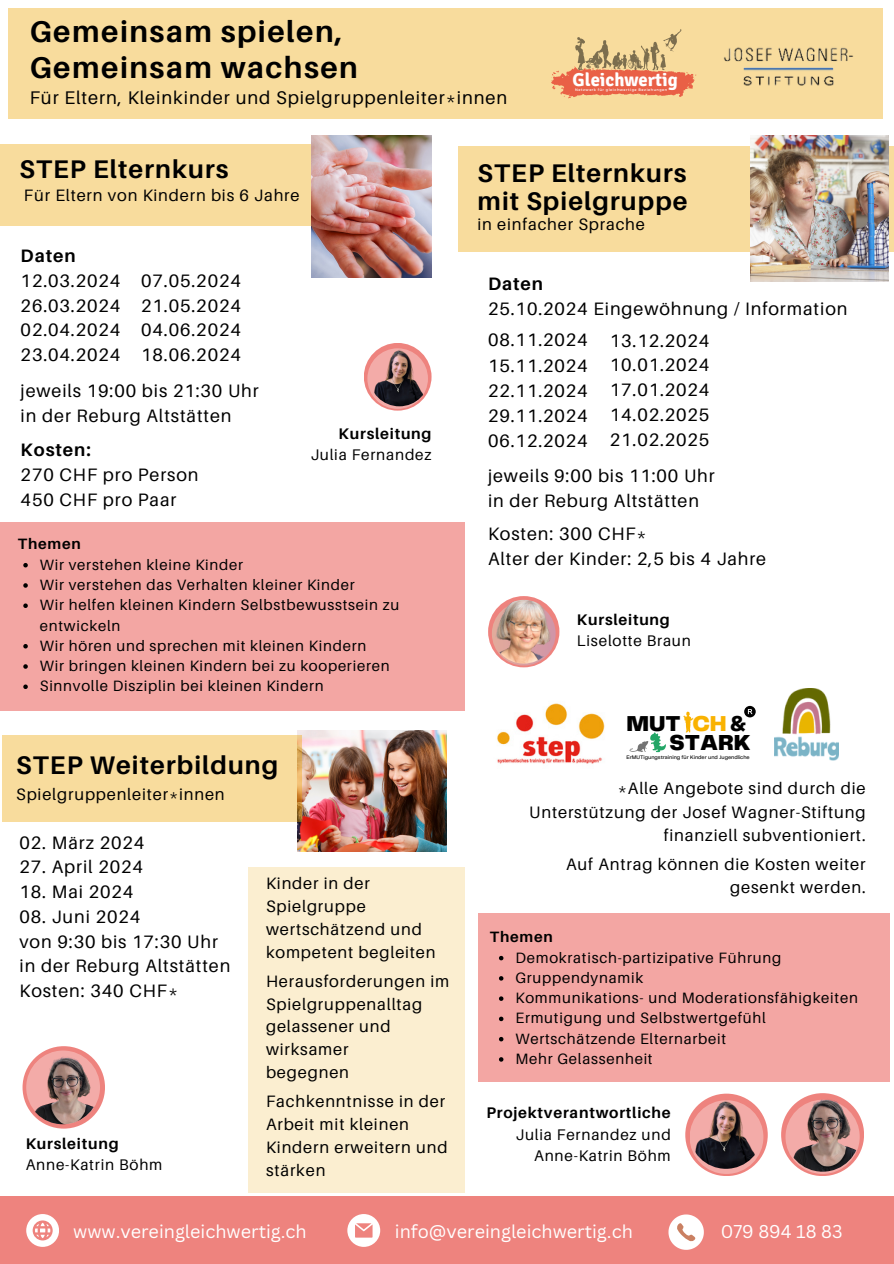
<style>
.page{position:relative;width:894px;height:1264px;background:#fff}
.page>*{position:absolute;margin:0;border:0;box-sizing:border-box;transform-origin:0 0}
.t1{font:700 30px "Aileron";letter-spacing:.05em;color:#000}
.t2{font:700 25.5px "Aileron";letter-spacing:.045em;color:#000}
.t3{font:900 22.5px "Telegraf";color:#000}
.t4{font:900 22.35px "Telegraf";color:#000}
.t5{font:700 18.6px "Signika";color:#fff}
.t6{font:18.3px "Aileron";letter-spacing:.05em;color:#000}
.t7{font:18px "Aileron";letter-spacing:.05em;color:#000}
.t8{font:18px "Canva Sans";color:#fff}
.t9{font:700 18px "Aileron";letter-spacing:.05em;color:#000}
.t10{font:16.65px/23.1px "Aileron";letter-spacing:.05em;color:#000;text-align:right}
.t11{font:16.5px/22.8px "Aileron";letter-spacing:.05em;color:#000}
.t12{font:15.3px "Aileron";letter-spacing:.05em;color:#000}
.t13{font:700 15.3px "Aileron";letter-spacing:.05em;color:#000}
.t14{font:15px/20.2px "Aileron";letter-spacing:.05em;color:#000}
.t15{font:700 15px "Aileron";letter-spacing:.05em;color:#000}
.t16{font:500 5.4px "Telegraf";color:#000}
.t17{font:3.6px "Montserrat";letter-spacing:.14em;color:#fff}
.s1{color:#f9b201}
</style>
<div class="page">
<div style="left:249px;top:866px;width:215px;height:326px;background:#fbeed0"></div>
<div style="left:0;top:523px;width:464px;height:188px;background:#f3a6a3"></div>
<div style="left:8px;top:9px;width:874px;height:110px;background:#f8dc9d"></div>
<svg style="left:551px;top:29px;width:145px;height:69px"></svg>
<img style="left:497px;top:703px;width:108px;height:61px">
<svg style="left:683px;top:711px;width:10px;height:21px"></svg>
<svg style="left:629px;top:732px;width:37px;height:20px"></svg>
<svg style="left:744px;top:706px;width:11px;height:11px"></svg>
<img style="left:774px;top:688px;width:64px;height:72px">
<svg style="left:23px;top:563px;width:5px;height:4px"></svg>
<svg style="left:23px;top:583px;width:5px;height:4px"></svg>
<svg style="left:23px;top:603px;width:5px;height:5px"></svg>
<svg style="left:23px;top:644px;width:5px;height:4px"></svg>
<svg style="left:23px;top:664px;width:5px;height:4px"></svg>
<svg style="left:23px;top:684px;width:5px;height:5px"></svg>
<div style="left:364px;top:343px;width:67px;height:67px;background:#ee837e;border-radius:50%"></div>
<svg style="left:367px;top:348px;width:61px;height:61px"></svg>
<img style="left:369px;top:346px;width:60px;height:60px;border-radius:50%">
<img style="left:297px;top:730px;width:149px;height:121px">
<div style="left:2px;top:735px;width:299px;height:86px;background:#f8dc9d"></div>
<div style="left:477px;top:913px;width:412px;height:168px;background:#f3a6a3"></div>
<svg style="left:499px;top:955px;width:4px;height:5px"></svg>
<svg style="left:499px;top:976px;width:4px;height:4px"></svg>
<svg style="left:499px;top:996px;width:4px;height:4px"></svg>
<svg style="left:499px;top:1016px;width:4px;height:5px"></svg>
<svg style="left:499px;top:1036px;width:4px;height:5px"></svg>
<svg style="left:499px;top:1057px;width:4px;height:4px"></svg>
<img style="left:723px;top:47px;width:131px;height:39px">
<div style="left:0;top:1195px;width:893px;height:68px;background:#ee837e"></div>
<svg style="left:668px;top:1214px;width:35px;height:35px"></svg>
<svg style="left:347px;top:1214px;width:33px;height:32px"></svg>
<svg style="left:26px;top:1214px;width:33px;height:32px"></svg>
<svg style="left:23px;top:1046px;width:82px;height:82px"></svg>
<img style="left:26px;top:1050px;width:73px;height:74px;border-radius:50%">
<div style="left:0;top:144px;width:339px;height:82px;background:#f8dc9d"></div>
<svg style="left:488px;top:596px;width:71px;height:71px"></svg>
<svg style="left:491px;top:601px;width:64px;height:64px"></svg>
<img style="left:491px;top:600px;width:64px;height:63px;border-radius:50%">
<div style="left:458px;top:146px;width:435px;height:106px;background:#f8dc9d"></div>
<img style="left:311px;top:136px;width:120px;height:142px">
<img style="left:750px;top:136px;width:137px;height:145px">
<svg style="left:685px;top:1093px;width:82px;height:83px"></svg>
<svg style="left:689px;top:1100px;width:74px;height:73px"></svg>
<img style="left:689px;top:1095px;width:73px;height:73px;border-radius:50%">
<svg style="left:780px;top:1093px;width:83px;height:83px"></svg>
<svg style="left:785px;top:1099px;width:74px;height:74px"></svg>
<img style="left:785px;top:1097px;width:74px;height:74px;border-radius:50%">
<p class="t1" style="left:30px;top:13px;width:314px">Gemeinsam spielen,</p>
<p class="t1" style="left:30px;top:49px;width:329px">Gemeinsam wachsen</p>
<p class="t6" style="left:30px;top:86px;width:479px">Für Eltern, Kleinkinder und Spielgruppenleiter*innen</p>
<p class="t5" style="left:572px;top:68px;width:107px">Gleichwertig</p>
<p class="t17" style="left:575px;top:87px;width:94px">Netzwerk für gleichwertige Beziehungen</p>
<p class="t2" style="left:19px;top:153px;width:210px">STEP Elternkurs</p>
<p class="t11" style="left:24px;top:184px;width:277px">Für Eltern von Kindern bis 6 Jahre</p>
<p class="t9" style="left:21px;top:245px;width:56px">Daten</p>
<p class="t7" style="left:21px;top:269px;width:101px">12.03.2024</p>
<p class="t7" style="left:21px;top:294px;width:101px">26.03.2024</p>
<p class="t7" style="left:21px;top:319px;width:101px">02.04.2024</p>
<p class="t7" style="left:21px;top:344px;width:101px">23.04.2024</p>
<p class="t7" style="left:21px;top:379px;width:239px">jeweils 19:00 bis 21:30 Uhr</p>
<p class="t7" style="left:21px;top:404px;width:212px">in der Reburg Altstätten</p>
<p class="t9" style="left:21px;top:438px;width:72px">Kosten:</p>
<p class="t7" style="left:21px;top:463px;width:179px">270 CHF pro Person</p>
<p class="t7" style="left:21px;top:488px;width:157px">450 CHF pro Paar</p>
<p class="t7" style="left:141px;top:269px;width:101px">07.05.2024</p>
<p class="t7" style="left:141px;top:294px;width:101px">21.05.2024</p>
<p class="t7" style="left:141px;top:319px;width:101px">04.06.2024</p>
<p class="t7" style="left:141px;top:344px;width:101px">18.06.2024</p>
<p class="t13" style="left:338px;top:424px;width:94px">Kursleitung</p>
<p class="t12" style="left:310px;top:445px;width:122px">Julia Fernandez</p>
<p class="t15" style="left:18px;top:535px;width:64px">Themen</p>
<p class="t14" style="left:40px;top:554px;width:205px">Wir verstehen kleine Kinder</p>
<p class="t14" style="left:40px;top:574px;width:316px">Wir verstehen das Verhalten kleiner Kinder</p>
<p class="t14" style="left:40px;top:594px;width:361px">Wir helfen kleinen Kindern Selbstbewusstsein zu entwickeln</p>
<p class="t14" style="left:40px;top:635px;width:328px">Wir hören und sprechen mit kleinen Kindern</p>
<p class="t14" style="left:40px;top:655px;width:351px">Wir bringen kleinen Kindern bei zu kooperieren</p>
<p class="t14" style="left:40px;top:675px;width:285px">Sinnvolle Disziplin bei kleinen Kindern</p>
<p class="t2" style="left:16px;top:749px;width:263px">STEP Weiterbildung</p>
<p class="t11" style="left:16px;top:782px;width:210px">Spielgruppenleiter*innen</p>
<p class="t7" style="left:19px;top:831px;width:126px">02. März 2024</p>
<p class="t7" style="left:19px;top:856px;width:125px">27. April 2024</p>
<p class="t7" style="left:19px;top:880px;width:115px">18. Mai 2024</p>
<p class="t7" style="left:19px;top:905px;width:122px">08. Juni 2024</p>
<p class="t7" style="left:19px;top:930px;width:200px">von 9:30 bis 17:30 Uhr</p>
<p class="t7" style="left:19px;top:955px;width:212px">in der Reburg Altstätten</p>
<p class="t7" style="left:19px;top:979px;width:160px">Kosten: 340 CHF*</p>
<p class="t11" style="left:266px;top:871px;width:105px">Kinder in der<br>Spielgruppe</p>
<p class="t11" style="left:266px;top:917px;width:171px">wertschätzend und kompetent begleiten</p>
<p class="t11" style="left:266px;top:969px;width:185px">Herausforderungen im</p>
<p class="t11" style="left:266px;top:992px;width:158px">Spielgruppenalltag</p>
<p class="t11" style="left:266px;top:1014px;width:126px">gelassener und wirksamer</p>
<p class="t11" style="left:266px;top:1060px;width:84px">begegnen</p>
<p class="t11" style="left:266px;top:1089px;width:183px">Fachkenntnisse in der<br>Arbeit mit kleinen<br>Kindern erweitern und stärken</p>
<p class="t13" style="left:26px;top:1134px;width:94px">Kursleitung</p>
<p class="t12" style="left:26px;top:1155px;width:138px">Anne-Katrin Böhm</p>
<p class="t2" style="left:477px;top:157px;width:210px">STEP Elternkurs</p>
<p class="t2" style="left:477px;top:185px;width:211px">mit Spielgruppe</p>
<p class="t11" style="left:477px;top:212px;width:169px">in einfacher Sprache</p>
<p class="t9" style="left:488px;top:273px;width:56px">Daten</p>
<p class="t7" style="left:488px;top:298px;width:361px">25.10.2024 Eingewöhnung / Information</p>
<p class="t7" style="left:488px;top:329px;width:101px">08.11.2024</p>
<p class="t7" style="left:488px;top:354px;width:101px">15.11.2024</p>
<p class="t7" style="left:488px;top:379px;width:101px">22.11.2024</p>
<p class="t7" style="left:488px;top:404px;width:101px">29.11.2024</p>
<p class="t7" style="left:488px;top:429px;width:101px">06.12.2024</p>
<p class="t7" style="left:609px;top:329px;width:101px">13.12.2024</p>
<p class="t7" style="left:609px;top:354px;width:101px">10.01.2024</p>
<p class="t7" style="left:609px;top:378px;width:101px">17.01.2024</p>
<p class="t7" style="left:609px;top:403px;width:101px">14.02.2025</p>
<p class="t7" style="left:609px;top:428px;width:101px">21.02.2025</p>
<p class="t7" style="left:488px;top:464px;width:228px">jeweils 9:00 bis 11:00 Uhr</p>
<p class="t7" style="left:488px;top:489px;width:212px">in der Reburg Altstätten</p>
<p class="t7" style="left:488px;top:522px;width:160px">Kosten: 300 CHF*</p>
<p class="t7" style="left:488px;top:547px;width:279px">Alter der Kinder: 2,5 bis 4 Jahre</p>
<p class="t13" style="left:576px;top:610px;width:94px">Kursleitung</p>
<p class="t12" style="left:576px;top:631px;width:115px">Liselotte Braun</p>
<p class="t4" style="left:626px;top:714px;width:121px">MUT <span class="s1">CH</span>&amp;</p>
<p class="t3" style="left:669px;top:733px;width:82px">STARK</p>
<p class="t16" style="left:626px;top:755px;width:125px">ErMUTigungstraining für Kinder und Jugendliche</p>
<p class="t10" style="left:529px;top:776px;width:338px">*Alle Angebote sind durch die<br>Unterstützung der Josef Wagner-Stiftung finanziell subventioniert.</p>
<p class="t10" style="left:566px;top:852px;width:301px">Auf Antrag können die Kosten weiter gesenkt werden.</p>
<p class="t15" style="left:490px;top:927px;width:64px">Themen</p>
<p class="t14" style="left:515px;top:946px;width:267px">Demokratisch-partizipative Führung</p>
<p class="t14" style="left:515px;top:967px;width:129px">Gruppendynamik</p>
<p class="t14" style="left:515px;top:987px;width:344px">Kommunikations- und Moderationsfähigkeiten</p>
<p class="t14" style="left:515px;top:1007px;width:252px">Ermutigung und Selbstwertgefühl</p>
<p class="t14" style="left:515px;top:1027px;width:212px">Wertschätzende Elternarbeit</p>
<p class="t14" style="left:515px;top:1048px;width:139px">Mehr Gelassenheit</p>
<p class="t13" style="left:486px;top:1103px;width:186px">Projektverantwortliche</p>
<p class="t12" style="left:515px;top:1124px;width:156px">Julia Fernandez und</p>
<p class="t12" style="left:534px;top:1146px;width:138px">Anne-Katrin Böhm</p>
<p class="t8" style="left:73px;top:1218px;width:235px">www.vereingleichwertig.ch</p>
<p class="t8" style="left:395px;top:1218px;width:239px">info@vereingleichwertig.ch</p>
<p class="t8" style="left:720px;top:1218px;width:123px">079 894 18 83</p>
</div>
